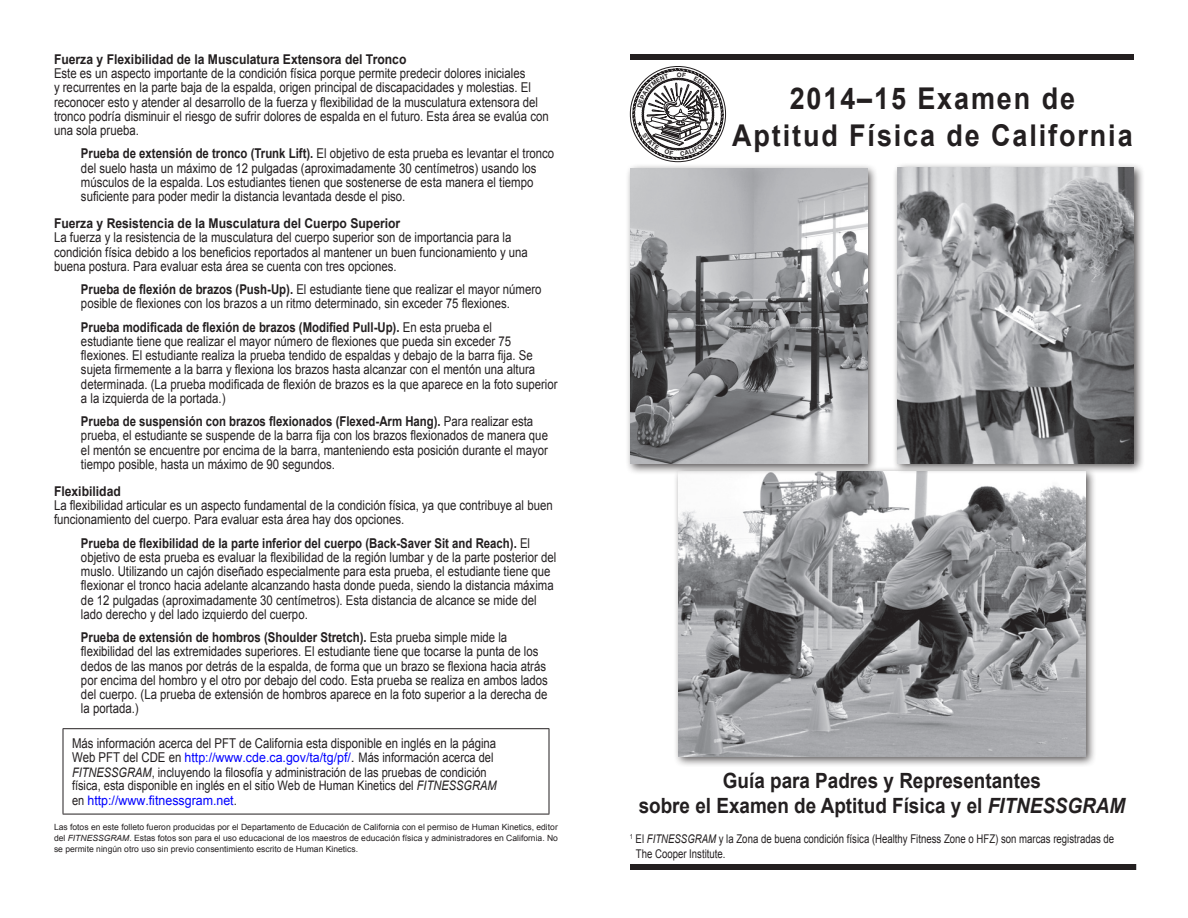
<style>
.page{position:relative;width:1188px;height:918px;background:#fff}
.page>*{position:absolute;margin:0;border:0;box-sizing:border-box;transform-origin:0 0}
.t1{font:700 30px/36.8px "Arial";letter-spacing:.07em;color:#231f20;text-align:center;scale:.9 1}
.t2{font:700 21px/25.2px "Arial";color:#231f20;text-align:center;scale:.9 1}
.Body_copy_indented{font:13.5px/14.2px "Arial";color:#231f20;scale:.84 1}
.Body_Copy{font:13.5px/14.2px "Arial";color:#231f20;scale:.84 1}
.Sub_heads{font:700 13.5px "Arial";color:#231f20;scale:.9 1}
.Body_Copy-2{font:13.05px/14.1px "Arial";color:#231f20;scale:1.05 1}
.t3{font:12px/14.4px "Arial";color:#231f20;scale:.8 1}
.Body_Copy-3{font:8.55px/10.8px "Arial";color:#231f20;text-align:justify}
.s1{font-weight:700}
.s2{font-size:13.5px}
.s3{color:#00f}
.s4{font-style:italic}
</style>
<div class="page">
<hr style="left:63px;top:728px;width:486px;height:1px;background:#231f20">
<hr style="left:63px;top:729px;width:1px;height:85px;background:#231f20">
<hr style="left:549px;top:729px;width:1px;height:85px;background:#231f20">
<hr style="left:63px;top:814px;width:486px;height:1px;background:#231f20">
<div style="left:630px;top:864px;width:506px;height:6px;background:#231f20"></div>
<div style="left:630px;top:54px;width:504px;height:6px;background:#231f20"></div>
<div style="left:673px;top:466px;width:424px;height:302px;background:#231f20;opacity:.75"></div>
<img style="left:679px;top:471px;width:406px;height:286px">
<div style="left:625px;top:163px;width:253px;height:312px;background:#231f20;opacity:.75"></div>
<img style="left:630px;top:168px;width:237px;height:296px">
<div style="left:892px;top:163px;width:253px;height:312px;background:#231f20;opacity:.75"></div>
<img style="left:897px;top:168px;width:237px;height:295px">
<svg style="left:632px;top:68px;width:92px;height:92px"></svg>
<p class="Sub_heads" style="left:54px;top:50px;width:393px">Fuerza y Flexibilidad de la Musculatura Extensora del Tronco</p>
<p class="Body_Copy" style="left:54px;top:66px;width:591px">Este es un aspecto importante de la condición física porque permite predecir dolores iniciales<br>y recurrentes en la parte baja de la espalda, origen principal de discapacidades y molestias. El reconocer esto y atender al desarrollo de la fuerza y flexibilidad de la musculatura extensora del tronco podría disminuir el riesgo de sufrir dolores de espalda en el futuro. Esta área se evalúa con una sola prueba.</p>
<p class="Body_copy_indented" style="left:81px;top:147px;width:565px"><span class="s1">Prueba de extensión de tronco (Trunk Lift).</span> El objetivo de esta prueba es levantar el tronco del suelo hasta un máximo de 12 pulgadas (aproximadamente 30 centímetros) usando los músculos de la espalda. Los estudiantes tienen que sostenerse de esta manera el tiempo suficiente para poder medir la distancia levantada desde el piso.</p>
<p class="Sub_heads" style="left:54px;top:214px;width:386px">Fuerza y Resistencia de la Musculatura del Cuerpo Superior</p>
<p class="Body_Copy" style="left:54px;top:231px;width:566px">La fuerza y la resistencia de la musculatura del cuerpo superior son de importancia para la condición física debido a los beneficios reportados al mantener un buen funcionamiento y una buena postura. Para evaluar esta área se cuenta con tres opciones.</p>
<p class="Body_copy_indented" style="left:81px;top:282px;width:550px"><span class="s1">Prueba de flexión de brazos (Push-Up).</span> El estudiante tiene que realizar el mayor número posible de flexiones con los brazos a un ritmo determinado, sin exceder 75 flexiones.</p>
<p class="Body_copy_indented" style="left:81px;top:320px;width:569px"><span class="s1">Prueba modificada de flexión de brazos (Modified Pull-Up).</span> En esta prueba el<br>estudiante tiene que realizar el mayor número de flexiones que pueda sin exceder 75 flexiones. El estudiante realiza la prueba tendido de espaldas y debajo de la barra fija. Se sujeta firmemente a la barra y flexiona los brazos hasta alcanzar con el mentón una altura determinada. (La prueba modificada de flexión de brazos es la que aparece en la foto superior a la izquierda de la portada.)</p>
<p class="Body_copy_indented" style="left:81px;top:414px;width:557px"><span class="s1">Prueba de suspensión con brazos flexionados (Flexed-Arm Hang).</span> Para realizar esta prueba, el estudiante se suspende de la barra fija con los brazos flexionados de manera que el mentón se encuentre por encima de la barra, manteniendo esta posición durante el mayor tiempo posible, hasta un máximo de 90 segundos.</p>
<p class="Sub_heads" style="left:54px;top:482px;width:76px">Flexibilidad</p>
<p class="Body_Copy" style="left:54px;top:498px;width:595px">La flexibilidad articular es un aspecto fundamental de la condición física, ya que contribuye al buen funcionamiento del cuerpo. Para evaluar esta área hay dos opciones.</p>
<p class="Body_copy_indented" style="left:81px;top:536px;width:567px"><span class="s1">Prueba de flexibilidad de la parte inferior del cuerpo (Back-Saver Sit and Reach).</span> El objetivo de esta prueba es evaluar la flexibilidad de la región lumbar y de la parte posterior del muslo. Utilizando un cajón diseñado especialmente para esta prueba, el estudiante tiene que flexionar el tronco hacia adelante alcanzando hasta donde pueda, siendo la distancia máxima de 12 pulgadas (aproximadamente 30 centímetros). Esta distancia de alcance se mide del lado derecho y del lado izquierdo del cuerpo.</p>
<p class="Body_copy_indented" style="left:81px;top:630px;width:557px"><span class="s1">Prueba de extensión de hombros (Shoulder Stretch).</span> Esta prueba simple mide la flexibilidad del las extremidades superiores. El estudiante tiene que tocarse la punta de los dedos de las manos por detrás de la espalda, de forma que un brazo se flexiona hacia atrás por encima del hombro y el otro por debajo del codo. Esta prueba se realiza en ambos lados del cuerpo. (La prueba de extensión de hombros aparece en la foto superior a la derecha de la portada.)</p>
<p class="Body_Copy" style="left:72px;top:736px;width:507px">Más información acerca del PFT de California esta disponible en inglés en la página</p>
<p class="Body_Copy-2" style="left:72px;top:751px;width:406px"><span class="s2">Web PFT del CDE en</span> <span class="s3">http://www.cde.ca.gov/ta/tg/pf/</span>. Más información acerca del <span class="s4">FITNESSGRAM</span>, incluyendo la filosofía y administración de las pruebas de condición física, esta disponible en inglés en el sitio Web de Human Kinetics del <span class="s4">FITNESSGRAM </span>en <span class="s3">http://www.fitnessgram.net</span><span class="s2">.</span></p>
<p class="Body_Copy-3" style="left:54px;top:822px;width:505px">Las fotos en este folleto fueron producidas por el Departamento de Educación de California con el permiso de Human Kinetics, editor del <span class="s4">FITNESSGRAM</span>. Estas fotos son para el uso educacional de los maestros de educación física y administradores en California. No se permite ningún otro uso sin previo consentimiento escrito de Human Kinetics.</p>
<p class="t1" style="left:732px;top:81px;width:447px">2014–15 Examen de<br>Aptitud Física de California</p>
<p class="t2" style="left:639px;top:768px;width:542px">Guía para Padres y Representantes<br>sobre el Examen de Aptitud Física y el <span class="s4">FITNESSGRAM</span></p>
<p class="t3" style="left:636px;top:832px;width:599px;text-indent:-6px"><sup>1</sup> El <span class="s4">FITNESSGRAM</span> y la Zona de buena condición física (Healthy Fitness Zone o HFZ) son marcas registradas de<br>The Cooper Institute.</p>
</div>
